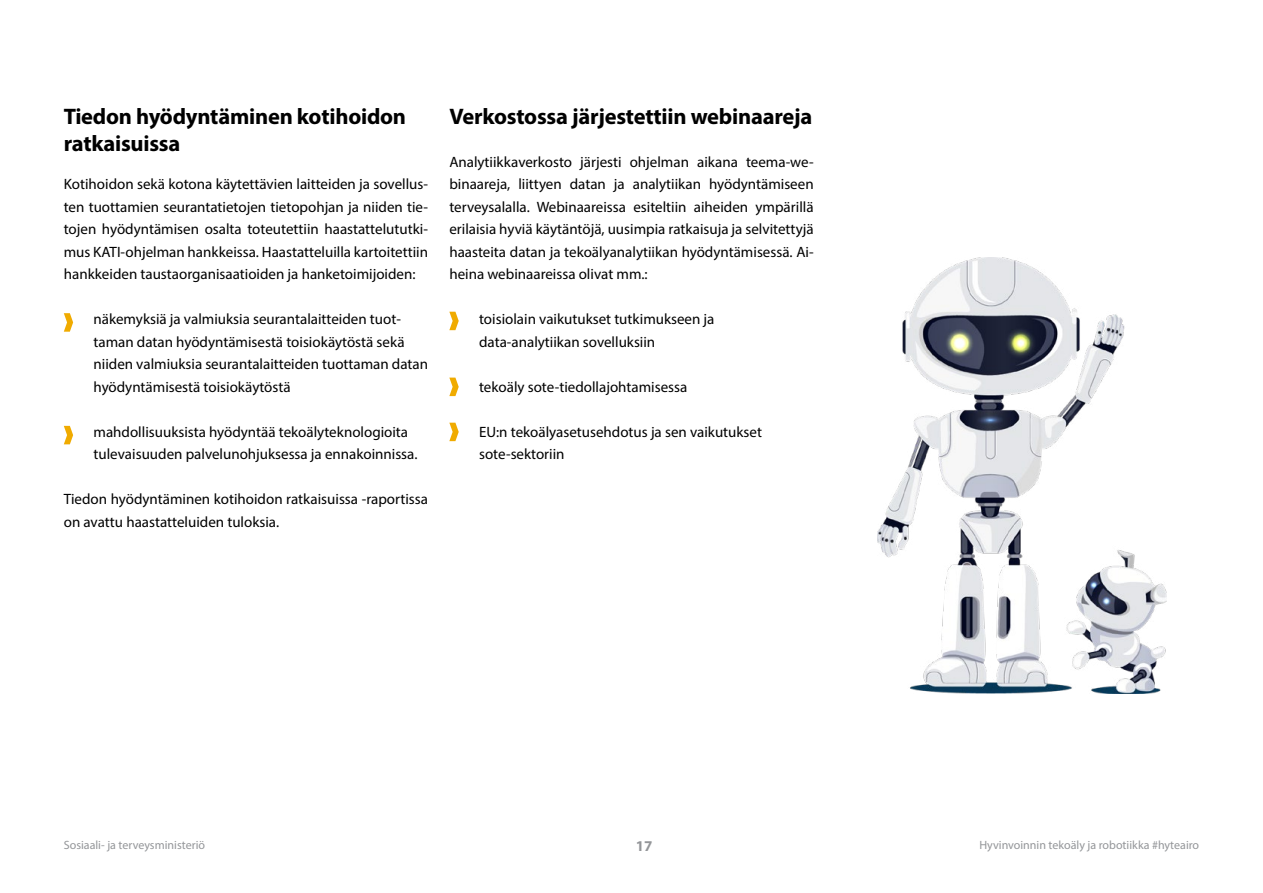
<style>
.page{position:relative;width:1263px;height:893px;background:#fff}
.page>*{position:absolute;margin:0;border:0;box-sizing:border-box;transform-origin:0 0}
.t1{font:700 22.5px/27px "Myriad Pro";letter-spacing:-.01em;color:#000}
.t2{font:15px/22.5px "Myriad Pro";color:#000}
.t3{font:700 15px "Myriad Pro";color:#949699}
.t4{font:12px "Myriad Pro";color:#949699}
</style>
<div class="page">
<svg style="left:64px;top:313px;width:9px;height:19px"></svg>
<svg style="left:64px;top:426px;width:9px;height:18px"></svg>
<svg style="left:449px;top:312px;width:10px;height:18px"></svg>
<svg style="left:449px;top:378px;width:10px;height:18px"></svg>
<svg style="left:449px;top:423px;width:10px;height:18px"></svg>
<img style="left:878px;top:258px;width:288px;height:436px">
<h1 class="t1" style="left:64px;top:102px;width:344px">Tiedon hyödyntäminen kotihoidon ratkaisuissa</h1>
<p class="t2" style="left:64px;top:172px;width:366px;text-align:justify">Kotihoidon sekä kotona käytettävien laitteiden ja sovellus&shy;ten tuottamien seurantatietojen tietopohjan ja niiden tie&shy;tojen hyödyntämisen osalta toteutettiin haastattelututki&shy;mus KATI-ohjelman hankkeissa. Haastatteluilla kartoitettiin hankkeiden taustaorganisaatioiden ja hanketoimijoiden:</p>
<p class="t2" style="left:94px;top:307px;width:336px">näkemyksiä ja valmiuksia seurantalaitteiden tuot&shy;taman datan hyödyntämisestä toisiokäytöstä sekä niiden valmiuksia seurantalaitteiden tuottaman datan hyödyntämisestä toisiokäytöstä</p>
<p class="t2" style="left:94px;top:420px;width:325px">mahdollisuuksista hyödyntää tekoälyteknologioita tulevaisuuden palvelunohjuksessa ja ennakoinnissa.</p>
<p class="t2" style="left:64px;top:487px;width:366px">Tiedon hyödyntäminen kotihoidon ratkaisuissa -raportissa on avattu haastatteluiden tuloksia.</p>
<h1 class="t1" style="left:449px;top:102px;width:364px">Verkostossa järjestettiin webinaareja</h1>
<p class="t2" style="left:449px;top:150px;width:366px;text-align:justify">Analytiikkaverkosto järjesti ohjelman aikana teema-we&shy;binaareja, liittyen datan ja analytiikan hyödyntämiseen terveysalalla. Webinaareissa esiteltiin aiheiden ympärillä erilaisia hyviä käytäntöjä, uusimpia ratkaisuja ja selvitettyjä haasteita datan ja tekoälyanalytiikan hyödyntämisessä. Ai&shy;heina webinaareissa olivat mm.:</p>
<p class="t2" style="left:479px;top:307px;width:237px">toisiolain vaikutukset tutkimukseen ja data-analytiikan sovelluksiin</p>
<p class="t2" style="left:479px;top:375px;width:210px">tekoäly sote-tiedollajohtamisessa</p>
<p class="t2" style="left:479px;top:420px;width:284px">EU:n tekoälyasetusehdotus ja sen vaikutukset sote-sektoriin</p>
<p class="t4" style="left:64px;top:837px;width:143px">Sosiaali- ja terveysministeriö</p>
<p class="t3" style="left:636px;top:836px;width:18px">17</p>
<p class="t4" style="left:979px;top:837px;width:221px">Hyvinvoinnin tekoäly ja robotiikka #hyteairo</p>
</div>
